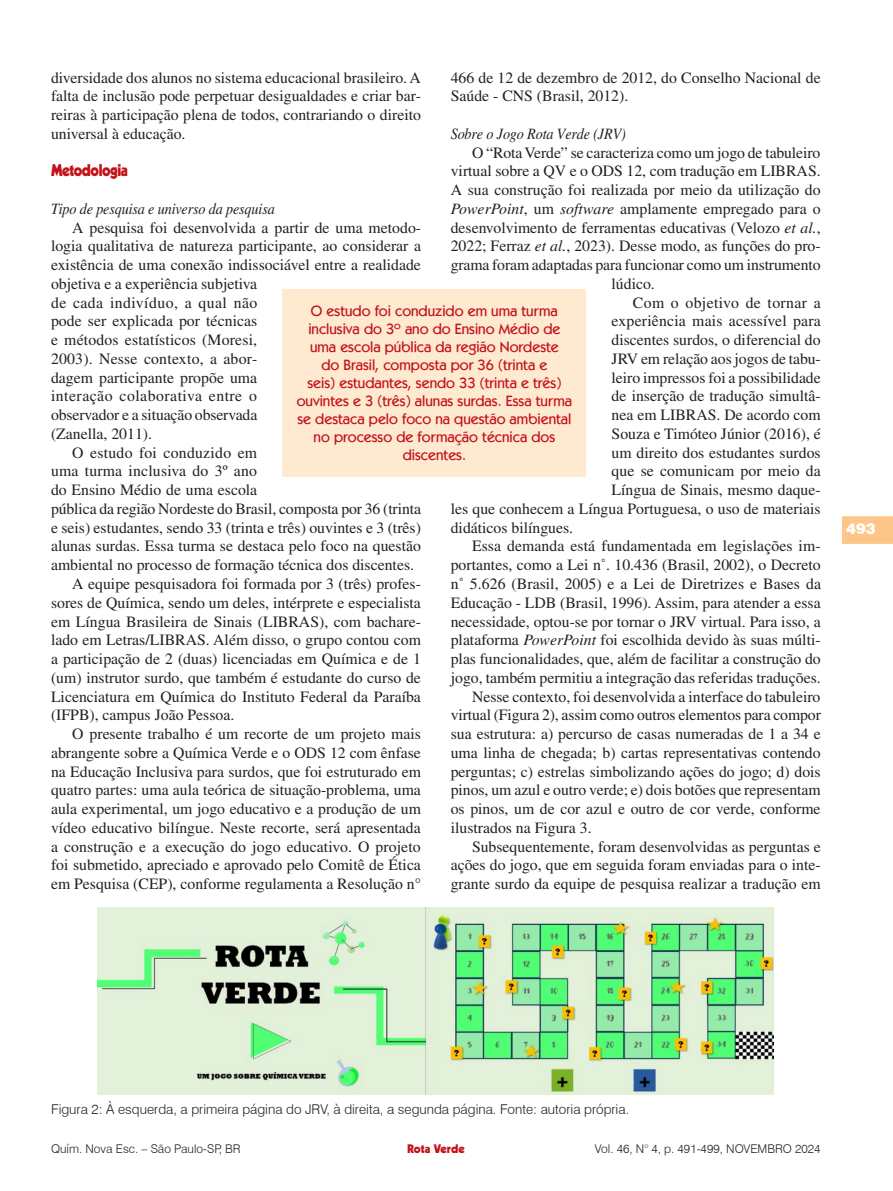
<style>
.page{position:relative;width:893px;height:1191px;background:#fff}
.page>*{position:absolute;margin:0;border:0;box-sizing:border-box;transform-origin:0 0}
.Seção{font:900 16.5px "Kabel LT Std";letter-spacing:-.03em;color:#c4121a;scale:.9 1}
.t1{font:15.75px/18.8px "Times LT Std";color:#231f20;text-align:justify}
.Sub_sub_seção{font:italic 15.75px "Times LT Std";letter-spacing:-.01em;color:#231f20;scale:.9 1}
.t2{font:15.75px "Times LT Std";letter-spacing:.025em;color:#231f20}
.Olho{font:500 15px/18px "Kabel IT Cby BT";color:#c4121a;text-align:center}
.t3{font:900 15px "Swiss 721 BT";color:#fff}
.Figura{font:300 13.5px "Swiss 721 BT";color:#231f20}
.t4{font:300 12px "Swiss 721 BT";color:#231f20}
.t5{font:900 12px "Kabel LT Std";color:#c4121a}
.s1{font-style:italic}
</style>
<div class="page">
<svg style="left:842px;top:516px;width:51px;height:28px"></svg>
<div style="left:283px;top:289px;width:303px;height:187px;background:#fee9d1"></div>
<img style="left:98px;top:908px;width:676px;height:187px">
<p class="t1" style="left:451px;top:68px;width:371px">466 de 12 de dezembro de 2012, do Conselho Nacional de<br>Saúde - CNS (Brasil, 2012).</p>
<p class="Sub_sub_seção" style="left:451px;top:125px;width:196px">Sobre o Jogo Rota Verde (JRV)</p>
<p class="t1" style="left:472px;top:143px;width:350px">O “Rota Verde” se caracteriza como um jogo de tabuleiro</p>
<p class="t1" style="left:451px;top:162px;width:371px">virtual sobre a QV e o ODS 12, com tradução em LIBRAS.</p>
<p class="t1" style="left:451px;top:180px;width:371px">A sua construção foi realizada por meio da utilização do</p>
<p class="t1" style="left:451px;top:199px;width:371px"><span class="s1">PowerPoint</span>, um <span class="s1">software</span> amplamente empregado para o</p>
<p class="t1" style="left:451px;top:218px;width:371px">desenvolvimento de ferramentas educativas (Velozo <span class="s1">et al.</span>,</p>
<p class="t1" style="left:451px;top:237px;width:371px">2022; Ferraz <span class="s1">et al.</span>, 2023). Desse modo, as funções do pro-</p>
<p class="t1" style="left:451px;top:255px;width:371px">grama foram adaptadas para funcionar como um instrumento</p>
<p class="t1" style="left:612px;top:274px;width:45px">lúdico.</p>
<p class="t2" style="left:633px;top:293px;width:189px">Com o objetivo de tornar a</p>
<p class="t1" style="left:612px;top:312px;width:211px">experiência mais acessível para</p>
<p class="t1" style="left:612px;top:330px;width:211px">discentes surdos, o diferencial do</p>
<p class="t1" style="left:612px;top:349px;width:211px">JRV em relação aos jogos de tabu-</p>
<p class="t1" style="left:612px;top:368px;width:211px">leiro impressos foi a possibilidade</p>
<p class="t1" style="left:612px;top:387px;width:211px">de inserção de tradução simultâ-</p>
<p class="t1" style="left:612px;top:405px;width:211px">nea em LIBRAS. De acordo com</p>
<p class="t1" style="left:612px;top:424px;width:211px">Souza e Timóteo Júnior (2016), é</p>
<p class="t1" style="left:612px;top:443px;width:211px">um direito dos estudantes surdos</p>
<p class="t1" style="left:612px;top:462px;width:211px">que se comunicam por meio da</p>
<p class="t1" style="left:612px;top:480px;width:211px">Língua de Sinais, mesmo daque-</p>
<p class="t1" style="left:451px;top:499px;width:371px">les que conhecem a Língua Portuguesa, o uso de materiais</p>
<p class="t1" style="left:451px;top:518px;width:124px">didáticos bilíngues.</p>
<p class="t1" style="left:451px;top:537px;width:372px;text-indent:21px">Essa demanda está fundamentada em legislações im&shy;portantes, como a Lei n˚. 10.436 (Brasil, 2002), o Decreto n˚ 5.626 (Brasil, 2005) e a Lei de Diretrizes e Bases da Educação - LDB (Brasil, 1996). Assim, para atender a essa necessidade, optou-se por tornar o JRV virtual. Para isso, a plataforma <span class="s1">PowerPoint</span> foi escolhida devido às suas múlti&shy;plas funcionalidades, que, além de facilitar a construção do jogo, também permitiu a integração das referidas traduções.</p>
<p class="t1" style="left:451px;top:687px;width:372px;text-indent:21px">Nesse contexto, foi desenvolvida a interface do tabuleiro virtual (Figura 2), assim como outros elementos para compor sua estrutura: a) percurso de casas numeradas de 1 a 34 e uma linha de chegada; b) cartas representativas contendo perguntas; c) estrelas simbolizando ações do jogo; d) dois pinos, um azul e outro verde; e) dois botões que representam os pinos, um de cor azul e outro de cor verde, conforme ilustrados na Figura 3.</p>
<p class="t1" style="left:451px;top:837px;width:371px;text-indent:21px">Subsequentemente, foram desenvolvidas as perguntas e ações do jogo, que em seguida foram enviadas para o inte&shy;grante surdo da equipe de pesquisa realizar a tradução em</p>
<p class="t1" style="left:51px;top:68px;width:371px">diversidade dos alunos no sistema educacional brasileiro. A falta de inclusão pode perpetuar desigualdades e criar bar&shy;reiras à participação plena de todos, contrariando o direito universal à educação.</p>
<p class="Seção" style="left:51px;top:160px;width:87px">Metodologia</p>
<p class="Sub_sub_seção" style="left:51px;top:200px;width:250px">Tipo de pesquisa e universo da pesquisa</p>
<p class="t1" style="left:51px;top:218px;width:371px;text-align:left;text-indent:21px">A pesquisa foi desenvolvida a partir de uma metodo&shy;logia qualitativa de natureza participante, ao considerar a existência de uma conexão indissociável entre a realidade objetiva e a experiência subjetiva<br>de cada indivíduo, a qual não<br>pode ser explicada por técnicas<br>e métodos estatísticos (Moresi,<br>2003). Nesse contexto, a abor-<br>dagem participante propõe uma<br>interação colaborativa entre o<br>observador e a situação observada<br>(Zanella, 2011).</p>
<p class="t1" style="left:51px;top:443px;width:372px;text-align:left;text-indent:21px">O estudo foi conduzido em<br>uma turma inclusiva do 3º ano<br>do Ensino Médio de uma escola<br>pública da região Nordeste do Brasil, composta por 36 (trinta e seis) estudantes, sendo 33 (trinta e três) ouvintes e 3 (três) alunas surdas. Essa turma se destaca pelo foco na questão ambiental no processo de formação técnica dos discentes.</p>
<p class="t1" style="left:51px;top:574px;width:371px;text-indent:21px">A equipe pesquisadora foi formada por 3 (três) profes&shy;sores de Química, sendo um deles, intérprete e especialista em Língua Brasileira de Sinais (LIBRAS), com bachare&shy;lado em Letras/LIBRAS. Além disso, o grupo contou com a participação de 2 (duas) licenciadas em Química e de 1 (um) instrutor surdo, que também é estudante do curso de Licenciatura em Química do Instituto Federal da Paraíba (IFPB), campus João Pessoa.</p>
<p class="t1" style="left:51px;top:724px;width:371px;text-indent:21px">O presente trabalho é um recorte de um projeto mais abrangente sobre a Química Verde e o ODS 12 com ênfase na Educação Inclusiva para surdos, que foi estruturado em quatro partes: uma aula teórica de situação-problema, uma aula experimental, um jogo educativo e a produção de um vídeo educativo bilíngue. Neste recorte, será apresentada a construção e a execução do jogo educativo. O projeto foi submetido, apreciado e aprovado pelo Comitê de Ética em Pesquisa (CEP), conforme regulamenta a Resolução n°</p>
<p class="Olho" style="left:297px;top:302px;width:277px">O estudo foi conduzido em uma turma inclusiva do 3º ano do Ensino Médio de uma escola pública da região Nordeste<br>do Brasil, composta por 36 (trinta e<br>seis) estudantes, sendo 33 (trinta e três) ouvintes e 3 (três) alunas surdas. Essa turma se destaca pelo foco na questão ambiental no processo de formação técnica dos discentes.</p>
<p class="t3" style="left:846px;top:519px;width:31px">493</p>
<p class="Figura" style="left:51px;top:1101px;width:580px">Figura 2: À esquerda, a primeira página do JRV, à direita, a segunda página. Fonte: autoria própria.</p>
<p class="t4" style="left:51px;top:1141px;width:191px">Quím. Nova Esc. – São Paulo-SP, BR</p>
<p class="t4" style="left:595px;top:1141px;width:227px">Vol. 46, N° 4, p. 491-499, NOVEMBRO 2024</p>
<p class="t5" style="left:407px;top:1141px;width:59px">Rota Verde</p>
</div>
